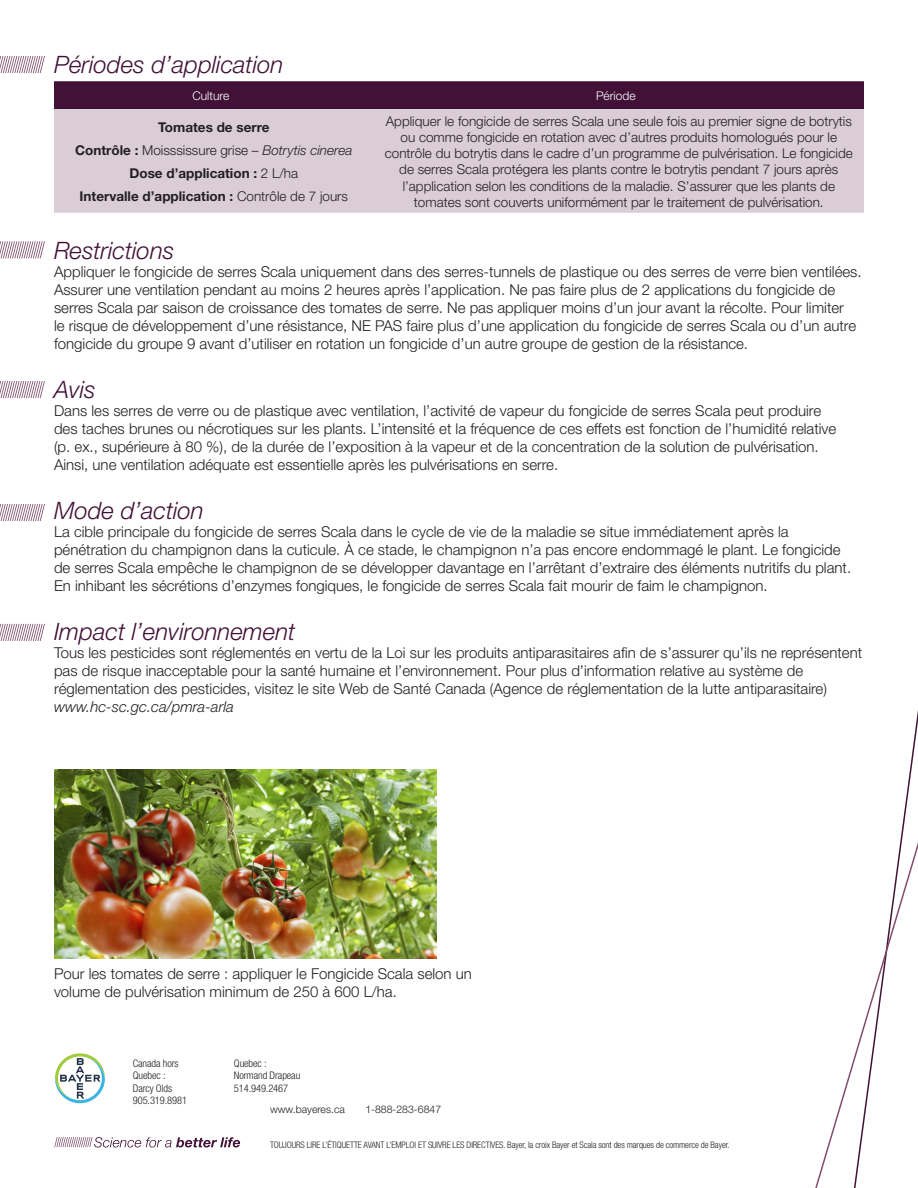
<style>
.page{position:relative;width:918px;height:1188px;background:#fff}
.page>*{position:absolute;margin:0;border:0;box-sizing:border-box;transform-origin:0 0}
.t1{font:italic 300 24px "Helvetica Neue";color:#411137}
.bullets{font:300 15px/18px "Helvetica Neue";color:#231f20}
.text_base{font:300 13.5px/16.2px "Helvetica Neue";color:#231f20;text-align:center}
.text_base-2{font:700 13.5px "Helvetica Neue";color:#231f20}
.text_base-3{font:300 12px "Helvetica Neue";color:#fff}
.t2{font:300 condensed 10.5px/12.6px "Helvetica Neue";letter-spacing:-.01em;color:#231f20}
.t3{font:300 10.5px "Helvetica Neue";color:#231f20}
.t4{font:300 condensed 9px "Helvetica Neue";letter-spacing:-.01em;color:#231f20}
.s1{font-weight:700}
.s2{font-style:italic}
.s3{font-weight:300}
</style>
<div class="page">
<svg style="left:815px;top:771px;width:103px;height:417px"></svg>
<svg style="left:54px;top:1137px;width:186px;height:10px"></svg>
<svg style="left:55px;top:1053px;width:50px;height:50px"></svg>
<div style="left:54px;top:81px;width:810px;height:28px;background:#411137"></div>
<div style="left:54px;top:109px;width:810px;height:104px;background:#dacdd6"></div>
<svg style="left:0;top:241px;width:45px;height:17px"></svg>
<svg style="left:0;top:56px;width:45px;height:17px"></svg>
<svg style="left:0;top:381px;width:45px;height:17px"></svg>
<svg style="left:0;top:504px;width:45px;height:17px"></svg>
<svg style="left:0;top:624px;width:45px;height:17px"></svg>
<img style="left:54px;top:770px;width:382px;height:189px">
<h1 class="t1" style="left:54px;top:50px;width:231px">Périodes d’application</h1>
<p class="text_base-3" style="left:192px;top:88px;width:38px">Culture</p>
<p class="text_base-3" style="left:596px;top:88px;width:41px">Période</p>
<p class="text_base-2" style="left:158px;top:119px;width:113px">Tomates de serre</p>
<p class="text_base" style="left:75px;top:141px;width:279px"><span class="s1">Contrôle :</span> Moisssissure grise – <span class="s2">Botrytis cinerea</span></p>
<p class="text_base-2" style="left:129px;top:164px;width:170px">Dose d’application : <span class="s3">2 L/ha</span></p>
<p class="text_base-2" style="left:80px;top:187px;width:270px">Intervalle d’application : <span class="s3">Contrôle de 7 jours</span></p>
<p class="text_base" style="left:385px;top:113px;width:469px">Appliquer le fongicide de serres Scala une seule fois au premier signe de botrytis ou comme fongicide en rotation avec d’autres produits homologués pour le contrôle du botrytis dans le cadre d’un programme de pulvérisation. Le fongicide de serres Scala protégera les plants contre le botrytis pendant 7 jours après l’application selon les conditions de la maladie. S’assurer que les plants de tomates sont couverts uniformément par le traitement de pulvérisation.</p>
<h1 class="t1" style="left:54px;top:236px;width:122px">Restrictions</h1>
<p class="bullets" style="left:54px;top:262px;width:809px">Appliquer le fongicide de serres Scala uniquement dans des serres-tunnels de plastique ou des serres de verre bien ventilées.<br>Assurer une ventilation pendant au moins 2 heures après l’application. Ne pas faire plus de 2 applications du fongicide de serres Scala par saison de croissance des tomates de serre. Ne pas appliquer moins d’un jour avant la récolte. Pour limiter<br>le risque de développement d’une résistance, NE PAS faire plus d’une application du fongicide de serres Scala ou d’un autre fongicide du groupe 9 avant d’utiliser en rotation un fongicide d’un autre groupe de gestion de la résistance.</p>
<h1 class="t1" style="left:54px;top:375px;width:43px">Avis</h1>
<p class="bullets" style="left:54px;top:401px;width:784px">Dans les serres de verre ou de plastique avec ventilation, l’activité de vapeur du fongicide de serres Scala peut produire des taches brunes ou nécrotiques sur les plants. L’intensité et la fréquence de ces effets est fonction de l’humidité relative (p. ex., supérieure à 80 %), de la durée de l’exposition à la vapeur et de la concentration de la solution de pulvérisation.<br>Ainsi, une ventilation adéquate est essentielle après les pulvérisations en serre.</p>
<h1 class="t1" style="left:54px;top:496px;width:151px">Mode d’action</h1>
<p class="bullets" style="left:54px;top:522px;width:799px">La cible principale du fongicide de serres Scala dans le cycle de vie de la maladie se situe immédiatement après la pénétration du champignon dans la cuticule. À ce stade, le champignon n’a pas encore endommagé le plant. Le fongicide de serres Scala empêche le champignon de se développer davantage en l’arrêtant d’extraire des éléments nutritifs du plant.<br>En inhibant les sécrétions d’enzymes fongiques, le fongicide de serres Scala fait mourir de faim le champignon.</p>
<h1 class="t1" style="left:54px;top:617px;width:243px">Impact l’environnement</h1>
<p class="bullets" style="left:54px;top:644px;width:810px">Tous les pesticides sont réglementés en vertu de la Loi sur les produits antiparasitaires afin de s’assurer qu’ils ne représentent pas de risque inacceptable pour la santé humaine et l’environnement. Pour plus d’information relative au système de réglementation des pesticides, visitez le site Web de Santé Canada (Agence de réglementation de la lutte antiparasitaire) <span class="s2">www.hc-sc.gc.ca/pmra-arla</span></p>
<p class="bullets" style="left:54px;top:965px;width:419px">Pour les tomates de serre : appliquer le Fongicide Scala selon un volume de pulvérisation minimum de 250 à 600 L/ha.</p>
<p class="t2" style="left:133px;top:1057px;width:47px">Canada hors</p>
<p class="t2" style="left:133px;top:1069px;width:56px">Quebec :<br>Darcy Olds<br>905.319.8981</p>
<p class="t2" style="left:234px;top:1057px;width:68px">Quebec :<br>Normand Drapeau<br>514.949.2467</p>
<p class="t3" style="left:270px;top:1103px;width:76px">www.bayeres.ca</p>
<p class="t3" style="left:365px;top:1103px;width:77px">1-888-283-6847</p>
<p class="t4" style="left:270px;top:1139px;width:461px">TOUJOURS LIRE L’ÉTIQUETTE AVANT L’EMPLOI ET SUIVRE LES DIRECTIVES. Bayer, la croix Bayer et Scala sont des marques de commerce de Bayer.</p>
</div>
